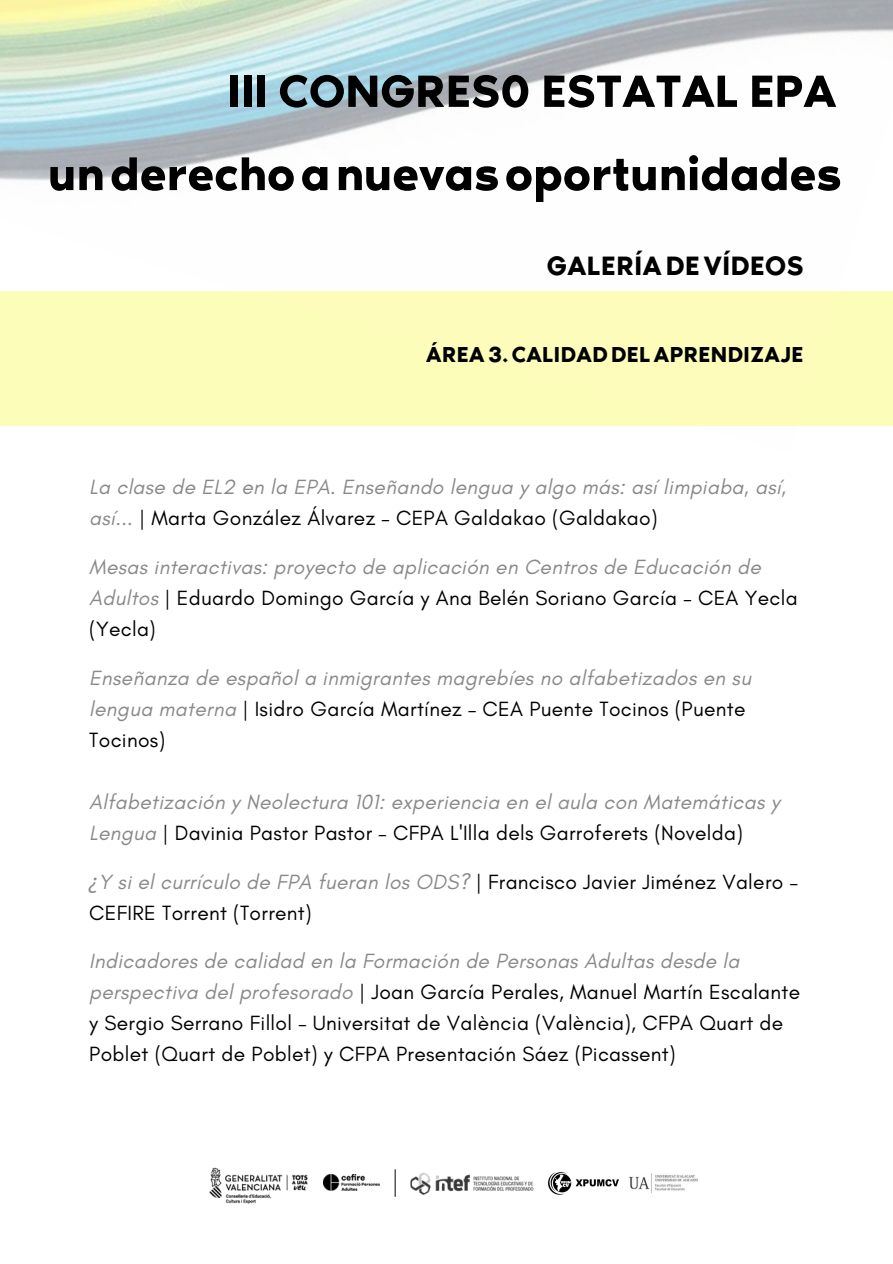
<style>
.page{position:relative;width:893px;height:1264px;background:#fff}
.page>*{position:absolute;margin:0;border:0;box-sizing:border-box;transform-origin:0 0}
.t1{font:60px/83.2px "RTL Media Pro Regular";color:#000;text-align:right}
.t2{font:34.65px "RTL Media Pro Regular";letter-spacing:.015em;color:#000}
.t3{font:28.2px "RTL Media Pro Regular";letter-spacing:.015em;color:#000}
.t4{font:italic 21px/30.9px "Glacial Indifference";letter-spacing:.015em;color:#898989}
.t5{font:21px/30.9px "Glacial Indifference";letter-spacing:.015em;color:#000}
.s1{font-style:normal;color:#000}
.s2{font-family:"Noto Sans";font-style:italic;color:#898989}
.s3{font-style:italic;color:#898989}
</style>
<div class="page">
<img style="left:209px;top:1167px;width:99px;height:37px">
<img style="left:323px;top:1174px;width:56px;height:16px">
<img style="left:410px;top:1172px;width:124px;height:24px">
<img style="left:548px;top:1172px;width:71px;height:22px">
<img style="left:629px;top:1173px;width:68px;height:19px">
<svg style="left:395px;top:1169px;width:1px;height:27px"></svg>
<div style="left:0;top:291px;width:892px;height:135px;background:#fdfdba"></div>
<h1 class="t1" style="left:48px;top:54px;width:794px">III CONGRES0 ESTATAL EPA underechoanuevasoportunidades</h1>
<h2 class="t2" style="left:547px;top:251px;width:258px">GALERÍADEVÍDEOS</h2>
<h3 class="t3" style="left:426px;top:342px;width:378px">ÁREA3.CALIDADDELAPRENDIZAJE</h3>
<p class="t4" style="left:89px;top:471px;width:698px">La clase de EL2 en la EPA. Enseñando lengua y algo más: así limpiaba, así, así... <span class="s1">| Marta González Álvarez – CEPA Galdakao (Galdakao)</span></p>
<p class="t4" style="left:89px;top:551px;width:710px">Mesas interactivas: proyecto de aplicación en Centros de Educación de<br>Adultos <span class="s1">| Eduardo Domingo García y Ana Belén Soriano García – CEA Yecla (Yecla)</span></p>
<p class="t4" style="left:89px;top:661px;width:663px">Enseñanza de español a inmigrantes magrebíes no alfabetizados en su lengua materna <span class="s1">| Isidro García Martínez – CEA Puente Tocinos (Puente<br>Tocinos)</span></p>
<p class="t4" style="left:89px;top:785px;width:692px">Alfabetización y Neolectura 101: experiencia en el aula con Matemáticas y<br>Lengua <span class="s1">| Davinia Pastor Pastor – CFPA L'Illa dels Garroferets (Novelda)</span></p>
<p class="t5" style="left:89px;top:865px;width:710px"><span class="s2">¿</span><span class="s3">Y si el currículo de FPA fueran los ODS?</span> | Francisco Javier Jiménez Valero –<br>CEFIRE Torrent (Torrent)</p>
<p class="t5" style="left:89px;top:945px;width:712px"><span class="s3">Indicadores de calidad en la Formación de Personas Adultas desde la perspectiva del profesorado</span> | Joan García Perales, Manuel Martín Escalante y Sergio Serrano Fillol – Universitat de València (València), CFPA Quart de Poblet (Quart de Poblet) y CFPA Presentación Sáez (Picassent)</p>
</div>
